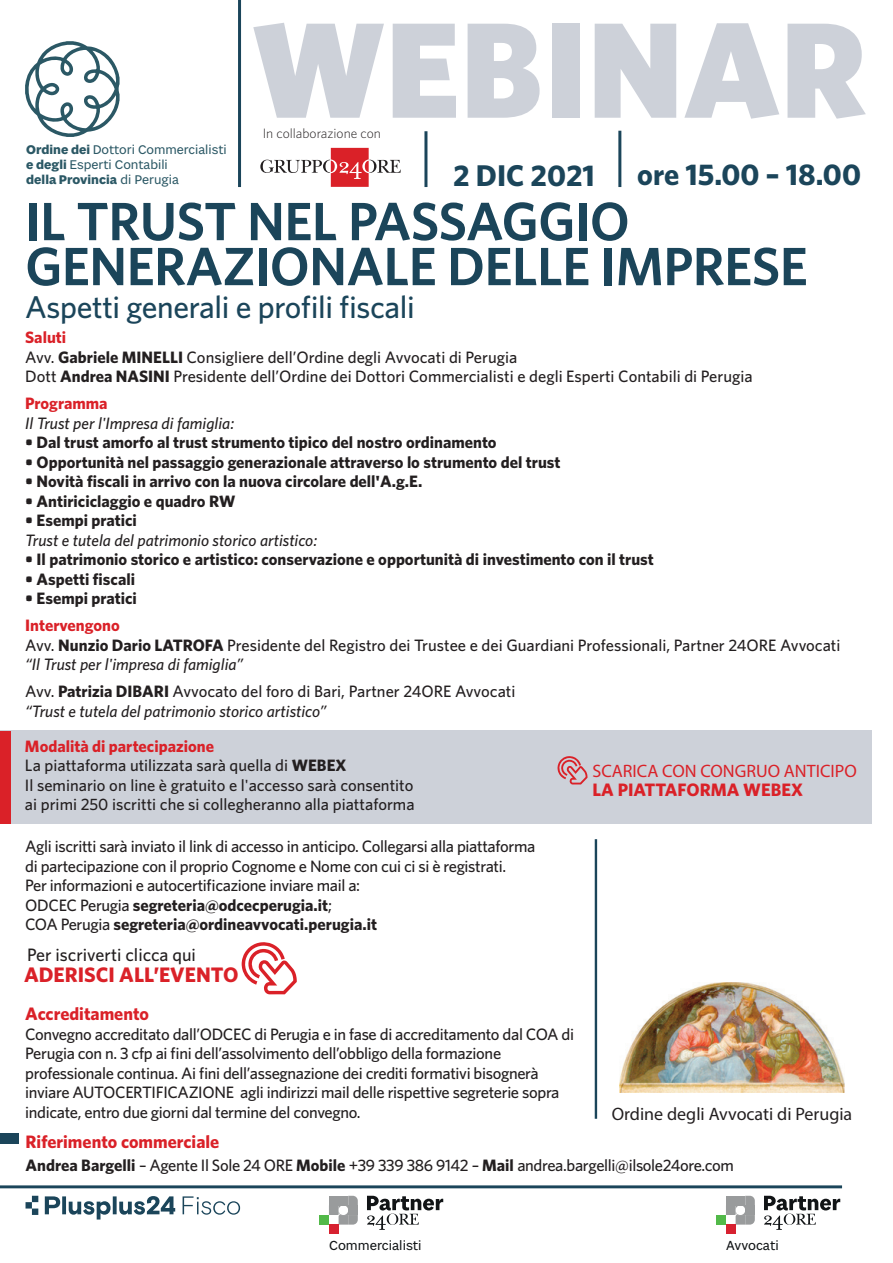
<style>
.page{position:relative;width:893px;height:1263px;background:#fff}
.page>*{position:absolute;margin:0;border:0;box-sizing:border-box;transform-origin:0 0}
.t1{font:600 54px/45px "Whitney";letter-spacing:-.01em;color:#1b455a}
.t2{font:500 31.5px "Whitney";letter-spacing:-.01em;color:#1b455a}
.t3{font:700 30px "Whitney";color:#1b455a}
.t4{font:700 21px "Whitney";color:#da2128}
.t5{font:700 18px "Whitney";color:#da2128}
.t6{font:18px "Myriad Pro";color:#231f20}
.t7{font:18px "Myriad Pro";color:#da2128}
.t8{font:500 18px "Whitney";color:#231f20}
.t9{font:500 16.5px/19.5px "Whitney";letter-spacing:-.02em;color:#231f20}
.t10{font:500 16.5px/19.5px "Whitney";color:#231f20}
.t11{font:700 16.5px "Whitney";color:#231f20}
.t12{font:italic 500 16.5px "Whitney";color:#231f20}
.t13{font:700 16.5px "Whitney";color:#da2128}
.t14{font:14.1px "Sole 24 Sans";color:#111416}
.t15{font:300 13.65px "Whitney";color:#231f20}
.t16{font:13.5px/15px "Sole 24 Sans";color:#2b5865}
.s1{font-weight:700}
.s2{font-weight:700;color:#da2128}
.s3{font-style:italic}
</style>
<div class="page">
<div style="left:551px;top:24px;width:28px;height:94px;background:#cdd1d9"></div>
<svg style="left:594px;top:24px;width:82px;height:94px"></svg>
<svg style="left:684px;top:23px;width:95px;height:96px"></svg>
<svg style="left:787px;top:24px;width:78px;height:95px"></svg>
<svg style="left:253px;top:23px;width:131px;height:95px"></svg>
<svg style="left:392px;top:24px;width:64px;height:94px"></svg>
<svg style="left:467px;top:24px;width:72px;height:94px"></svg>
<svg style="left:260px;top:148px;width:140px;height:39px"></svg>
<hr style="left:424px;top:131px;width:3px;height:56px;background:#1b455a">
<hr style="left:238px;top:0;width:3px;height:187px;background:#1b455a">
<hr style="left:618px;top:131px;width:3px;height:56px;background:#1b455a">
<div style="left:0;top:1133px;width:19px;height:10px;background:#1b455a"></div>
<hr style="left:0;top:1185px;width:842px;height:3px;background:#1b455a">
<svg style="left:45px;top:1196px;width:130px;height:24px"></svg>
<svg style="left:182px;top:1196px;width:58px;height:19px"></svg>
<svg style="left:26px;top:1196px;width:12px;height:19px"></svg>
<hr style="left:594px;top:839px;width:3px;height:280px;background:#1b455a">
<div style="left:0;top:731px;width:872px;height:93px;background:#cdd1d9"></div>
<svg style="left:557px;top:756px;width:30px;height:29px"></svg>
<div style="left:0;top:731px;width:11px;height:93px;background:#da2128"></div>
<svg style="left:242px;top:942px;width:55px;height:52px"></svg>
<svg style="left:25px;top:41px;width:94px;height:96px"></svg>
<svg style="left:367px;top:1196px;width:76px;height:34px"></svg>
<svg style="left:329px;top:1196px;width:29px;height:29px"></svg>
<div style="left:329px;top:1225px;width:9px;height:9px;background:#d72130"></div>
<div style="left:319px;top:1215px;width:10px;height:10px;background:#52b949"></div>
<svg style="left:764px;top:1196px;width:76px;height:34px"></svg>
<svg style="left:726px;top:1196px;width:28px;height:29px"></svg>
<div style="left:726px;top:1225px;width:9px;height:9px;background:#d72130"></div>
<div style="left:716px;top:1215px;width:10px;height:10px;background:#52b949"></div>
<img style="left:619px;top:982px;width:225px;height:111px">
<p class="t16" style="left:26px;top:143px;width:202px"><span class="s1">Ordine dei</span> Dottori Commercialisti <span class="s1">e degli</span> Esperti Contabili<br><span class="s1">della Provincia</span> di Perugia</p>
<p class="t15" style="left:263px;top:124px;width:120px">In collaborazione con</p>
<h3 class="t3" style="left:453px;top:156px;width:143px">2 DIC 2021</h3>
<h3 class="t3" style="left:637px;top:154px;width:225px">ore 15.00 – 18.00</h3>
<h1 class="t1" style="left:25px;top:198px;width:784px">IL TRUST NEL PASSAGGIO<br>GENERAZIONALE DELLE IMPRESE</h1>
<h2 class="t2" style="left:25px;top:286px;width:391px">Aspetti generali e profili fiscali</h2>
<p class="t10" style="left:25px;top:328px;width:729px"><span class="s2">Saluti<br></span>Avv. <span class="s1">Gabriele MINELLI</span> Consigliere dell’Ordine degli Avvocati di Perugia<br>Dott <span class="s1">Andrea NASINI</span> Presidente dell’Ordine dei Dottori Commercialisti e degli Esperti Contabili di Perugia</p>
<p class="t13" style="left:25px;top:393px;width:84px">Programma</p>
<p class="t12" style="left:25px;top:412px;width:210px">Il Trust per l'Impresa di famiglia:</p>
<p class="t11" style="left:25px;top:432px;width:473px">• Dal trust amorfo al trust strumento tipico del nostro ordinamento</p>
<p class="t11" style="left:25px;top:451px;width:537px">• Opportunità nel passaggio generazionale attraverso lo strumento del trust</p>
<p class="t11" style="left:25px;top:471px;width:398px">• Novità fiscali in arrivo con la nuova circolare dell'A.g.E.</p>
<p class="t11" style="left:25px;top:490px;width:212px">• Antiriciclaggio e quadro RW</p>
<p class="t11" style="left:25px;top:510px;width:113px">• Esempi pratici</p>
<p class="t12" style="left:25px;top:529px;width:293px">Trust e tutela del patrimonio storico artistico:</p>
<p class="t11" style="left:25px;top:549px;width:630px">• Il patrimonio storico e artistico: conservazione e opportunità di investimento con il trust</p>
<p class="t11" style="left:25px;top:568px;width:111px">• Aspetti fiscali</p>
<p class="t11" style="left:25px;top:588px;width:113px">• Esempi pratici</p>
<p class="t10" style="left:25px;top:616px;width:816px"><span class="s2">Intervengono<br></span>Avv. <span class="s1">Nunzio Dario LATROFA</span> Presidente del Registro dei Trustee e dei Guardiani Professionali, Partner 24ORE Avvocati <span class="s3">“Il Trust per l'impresa di famiglia”</span></p>
<p class="t10" style="left:25px;top:682px;width:492px">Avv. <span class="s1">Patrizia DIBARI</span> Avvocato del foro di Bari, Partner 24ORE Avvocati <span class="s3">“Trust e tutela del patrimonio storico artistico”</span></p>
<p class="t10" style="left:25px;top:736px;width:391px"><span class="s2">Modalità di partecipazione<br></span>La piattaforma utilizzata sarà quella di <span class="s1">WEBEX<br></span>Il seminario on line è gratuito e l'accesso sarà consentito ai primi 250 iscritti che si collegheranno alla piattaforma</p>
<p class="t9" style="left:25px;top:836px;width:511px">Agli iscritti sarà inviato il link di accesso in anticipo. Collegarsi alla piattaforma di partecipazione con il proprio Cognome e Nome con cui ci si è registrati.<br>Per informazioni e autocertificazione inviare mail a:<br>ODCEC Perugia <span class="s1">segreteria@odcecperugia.it</span>;<br>COA Perugia <span class="s1">segreteria@ordineavvocati.perugia.it</span></p>
<p class="t8" style="left:27px;top:943px;width:170px">Per iscriverti clicca qui</p>
<p class="t4" style="left:24px;top:961px;width:216px">ADERISCI ALL’EVENTO</p>
<p class="t5" style="left:25px;top:1001px;width:125px">Accreditamento</p>
<p class="t9" style="left:25px;top:1024px;width:550px">Convegno accreditato dall’ODCEC di Perugia e in fase di accreditamento dal COA di Perugia con n. 3 cfp ai fini dell’assolvimento dell’obbligo della formazione professionale continua. Ai fini dell’assegnazione dei crediti formativi bisognerà inviare AUTOCERTIFICAZIONE agli indirizzi mail delle rispettive segreterie sopra indicate, entro due giorni dal termine del convegno.</p>
<p class="t7" style="left:592px;top:759px;width:266px">SCARICA CON CONGRUO ANTICIPO</p>
<p class="t5" style="left:592px;top:778px;width:212px">LA PIATTAFORMA WEBEX</p>
<p class="t6" style="left:611px;top:1103px;width:242px">Ordine degli Avvocati di Perugia</p>
<p class="t5" style="left:26px;top:1130px;width:195px">Riferimento commerciale</p>
<p class="t9" style="left:26px;top:1155px;width:710px"><span class="s1">Andrea Bargelli</span> – Agente Il Sole 24 ORE <span class="s1">Mobile</span> +39 339 386 9142 – <span class="s1">Mail</span> andrea.bargelli@ilsole24ore.com</p>
<p class="t14" style="left:329px;top:1237px;width:94px">Commercialisti</p>
<p class="t14" style="left:726px;top:1237px;width:54px">Avvocati</p>
</div>
